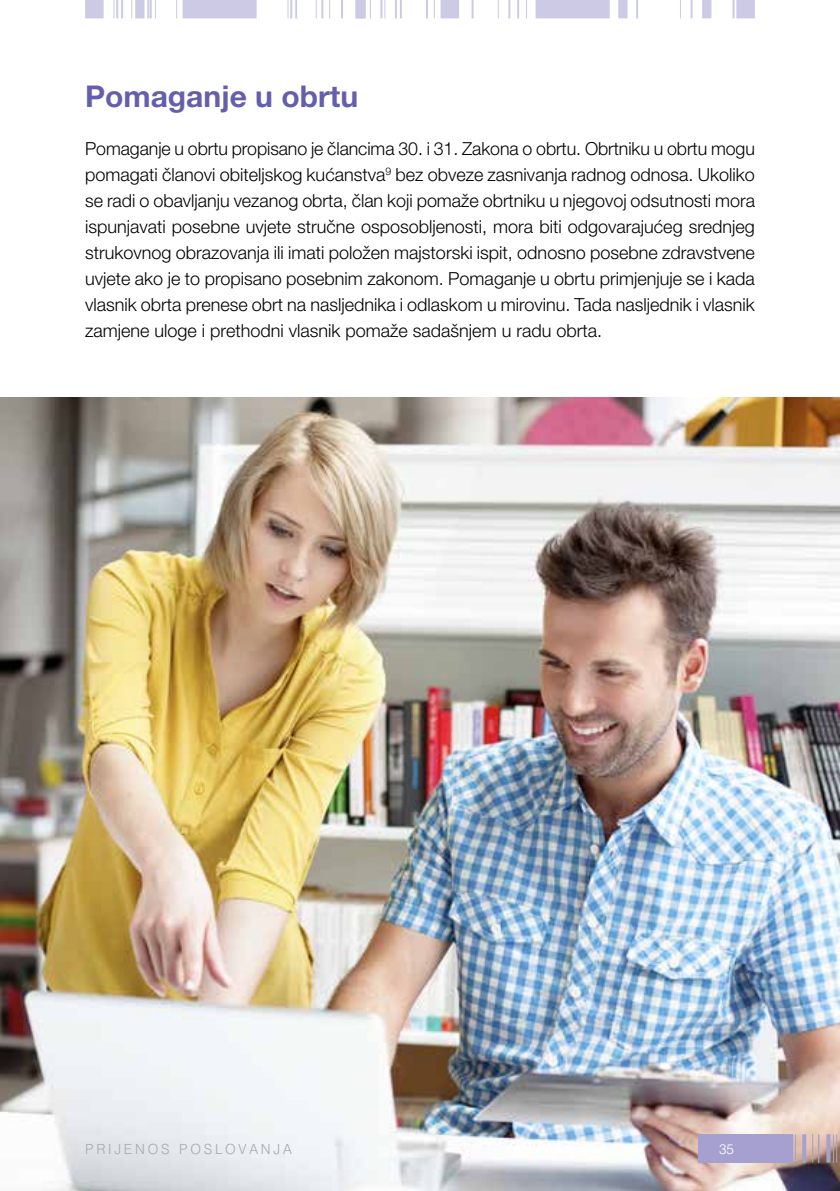
<style>
.page{position:relative;width:840px;height:1191px;background:#fff}
.page>*{position:absolute;margin:0;border:0;box-sizing:border-box;transform-origin:0 0}
.t1{font:700 30px "Helvetica Neue LT Pro";color:#645faa}
.t2{font:300 18px/26px "Helvetica Neue LT Pro";color:#000;text-align:justify}
.t3{font:14px "HR Swiss 721 Light BT";letter-spacing:.2em;color:#a7a9ac}
.t4{font:14px "HR Swiss 721 Light BT";color:#fff}
</style>
<div class="page">
<img style="left:0;top:397px;width:839px;height:794px">
<div style="left:697px;top:1134px;width:95px;height:28px;background:#a5a0cf"></div>
<svg style="left:801px;top:1134px;width:4px;height:28px"></svg>
<svg style="left:826px;top:1134px;width:4px;height:28px"></svg>
<svg style="left:792px;top:1134px;width:3px;height:28px"></svg>
<svg style="left:832px;top:1134px;width:4px;height:28px"></svg>
<svg style="left:811px;top:1134px;width:7px;height:28px"></svg>
<div style="left:736px;top:0;width:18px;height:18px;background:#cdcae6"></div>
<div style="left:535px;top:0;width:74px;height:18px;background:#cdcae6"></div>
<div style="left:182px;top:0;width:74px;height:18px;background:#cdcae6"></div>
<div style="left:440px;top:0;width:19px;height:18px;background:#cdcae6"></div>
<div style="left:85px;top:0;width:19px;height:18px;background:#cdcae6"></div>
<div style="left:355px;top:0;width:9px;height:18px;background:#dbd9ed"></div>
<div style="left:701px;top:0;width:10px;height:18px;background:#cdcae6"></div>
<div style="left:135px;top:0;width:9px;height:18px;background:#cdcae6"></div>
<div style="left:356px;top:0;width:9px;height:18px;background:#cdcae6"></div>
<div style="left:618px;top:0;width:9px;height:18px;background:#cdcae6"></div>
<svg style="left:497px;top:0;width:1px;height:18px"></svg>
<svg style="left:329px;top:0;width:1px;height:18px"></svg>
<svg style="left:131px;top:0;width:1px;height:18px"></svg>
<svg style="left:176px;top:0;width:1px;height:18px"></svg>
<svg style="left:341px;top:0;width:2px;height:18px"></svg>
<svg style="left:426px;top:0;width:8px;height:18px"></svg>
<svg style="left:315px;top:0;width:8px;height:18px"></svg>
<svg style="left:144px;top:0;width:12px;height:18px"></svg>
<svg style="left:471px;top:0;width:2px;height:18px"></svg>
<svg style="left:517px;top:0;width:2px;height:18px"></svg>
<svg style="left:636px;top:0;width:1px;height:18px"></svg>
<svg style="left:690px;top:0;width:2px;height:18px"></svg>
<svg style="left:508px;top:0;width:2px;height:18px"></svg>
<svg style="left:380px;top:0;width:5px;height:18px"></svg>
<svg style="left:395px;top:0;width:6px;height:18px"></svg>
<svg style="left:287px;top:0;width:10px;height:18px"></svg>
<svg style="left:113px;top:0;width:10px;height:18px"></svg>
<svg style="left:732px;top:0;width:2px;height:18px"></svg>
<h1 class="t1" style="left:85px;top:77px;width:274px">Pomaganje u obrtu</h1>
<p class="t2" style="left:85px;top:135px;width:671px">Pomaganje u obrtu propisano je člancima 30. i 31. Zakona o obrtu. Obrtniku u obrtu mogu pomagati članovi obiteljskog kućanstva<sup>9</sup> bez obveze zasnivanja radnog odnosa. Ukoliko se radi o obavljanju vezanog obrta, član koji pomaže obrtniku u njegovoj odsutnosti mora ispunjavati posebne uvjete stručne osposobljenosti, mora biti odgovarajućeg srednjeg strukovnog obrazovanja ili imati položen majstorski ispit, odnosno posebne zdravstvene uvjete ako je to propisano posebnim zakonom. Pomaganje u obrtu primjenjuje se i kada vlasnik obrta prenese obrt na nasljednika i odlaskom u mirovinu. Tada nasljednik i vlasnik zamjene uloge i prethodni vlasnik pomaže sadašnjem u radu obrta.</p>
<p class="t3" style="left:85px;top:1140px;width:208px">PRIJENOS POSLOVANJA</p>
<p class="t4" style="left:718px;top:1140px;width:16px">35</p>
</div>
